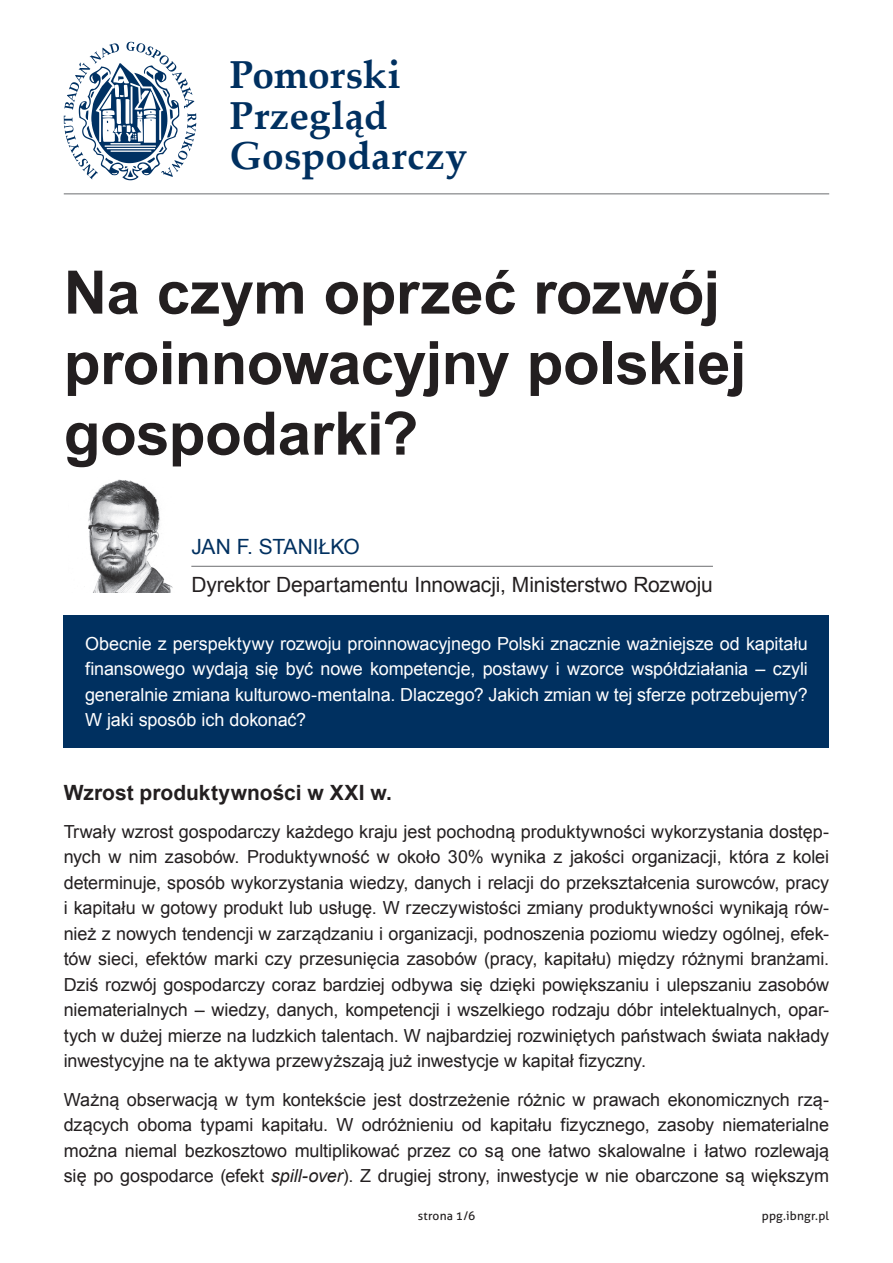
<style>
.page{position:relative;width:893px;height:1263px;background:#fff}
.page>*{position:absolute;margin:0;border:0;box-sizing:border-box;transform-origin:0 0}
.Tytuł{font:700 60px/70.5px "Arial";letter-spacing:-.01em;color:#231f20}
.t1{font:700 39px/40.5px "Palatino Linotype";letter-spacing:.005em;color:#003060}
.afiliacja_-_nadkreśl{font:21px "Arial";letter-spacing:-.01em;color:#231f20}
.Tytuł_rozdziału{font:700 21px "Arial";color:#231f20}
.Imię_i_nazwisko{font:21px "Arial";letter-spacing:-.01em;color:#003060}
.t2{font:18px/25.5px "Arial";letter-spacing:-.005em;color:#231f20;text-align:justify}
.Od_redakcji_-_tekst{font:18px/25.5px "Arial";letter-spacing:-.005em;color:#fff;text-align:justify}
.stopka{font:12px "Aller";letter-spacing:.015em;color:#231f20}
.s1{font-style:italic}
</style>
<div class="page">
<svg style="left:64px;top:42px;width:132px;height:138px"></svg>
<hr style="left:64px;top:193px;width:765px;height:1px;background:#6c6d70">
<img style="left:88px;top:479px;width:85px;height:113px">
<hr style="left:191px;top:566px;width:522px;height:1px;background:#6c6d70">
<div style="left:64px;top:615px;width:765px;height:133px;background:#003060"></div>
<h2 class="t1" style="left:230px;top:53px;width:239px">Pomorski<br>Przegląd<br>Gospodarczy</h2>
<p class="Tytuł" style="left:64px;top:259px;width:684px">Na czym oprzeć rozwój proinnowacyjny polskiej gospodarki?</p>
<p class="Imię_i_nazwisko" style="left:191px;top:533px;width:170px">JAN F. STANIŁKO</p>
<p class="afiliacja_-_nadkreśl" style="left:191px;top:571px;width:523px">Dyrektor Departamentu Innowacji, Ministerstwo Rozwoju</p>
<p class="Od_redakcji_-_tekst" style="left:85px;top:631px;width:724px">Obecnie z perspektywy rozwoju proinnowacyjnego Polski znacznie ważniejsze od kapitału finansowego wydają się być nowe kompetencje, postawy i wzorce współdziałania – czyli generalnie zmiana kulturowo‑mentalna. Dlaczego? Jakich zmian w tej sferze potrzebujemy?<br>W jaki sposób ich dokonać?</p>
<p class="Tytuł_rozdziału" style="left:64px;top:778px;width:330px">Wzrost produktywności w XXI w.</p>
<p class="t2" style="left:64px;top:819px;width:767px">Trwały wzrost gospodarczy każdego kraju jest pochodną produktywności wykorzystania dostęp‑ nych w nim zasobów. Produktywność w około 30% wynika z jakości organizacji, która z kolei determinuje, sposób wykorzystania wiedzy, danych i relacji do przekształcenia surowców, pracy i kapitału w gotowy produkt lub usługę. W rzeczywistości zmiany produktywności wynikają rów‑ nież z nowych tendencji w zarządzaniu i organizacji, podnoszenia poziomu wiedzy ogólnej, efek‑ tów sieci, efektów marki czy przesunięcia zasobów (pracy, kapitału) między różnymi branżami.<br>Dziś rozwój gospodarczy coraz bardziej odbywa się dzięki powiększaniu i ulepszaniu zasobów niematerialnych – wiedzy, danych, kompetencji i wszelkiego rodzaju dóbr intelektualnych, opar‑ tych w dużej mierze na ludzkich talentach. W najbardziej rozwiniętych państwach świata nakłady inwestycyjne na te aktywa przewyższają już inwestycje w kapitał fizyczny.</p>
<p class="t2" style="left:64px;top:1087px;width:767px">Ważną obserwacją w tym kontekście jest dostrzeżenie różnic w prawach ekonomicznych rzą‑ dzących oboma typami kapitału. W odróżnieniu od kapitału fizycznego, zasoby niematerialne można niemal bezkosztowo multiplikować przez co są one łatwo skalowalne i łatwo rozlewają się po gospodarce (efekt <span class="s1">spill‑over</span>). Z drugiej strony, inwestycje w nie obarczone są większym</p>
<p class="stopka" style="left:418px;top:1209px;width:59px">strona 1/6</p>
<p class="stopka" style="left:762px;top:1209px;width:69px">ppg.ibngr.pl</p>
</div>
